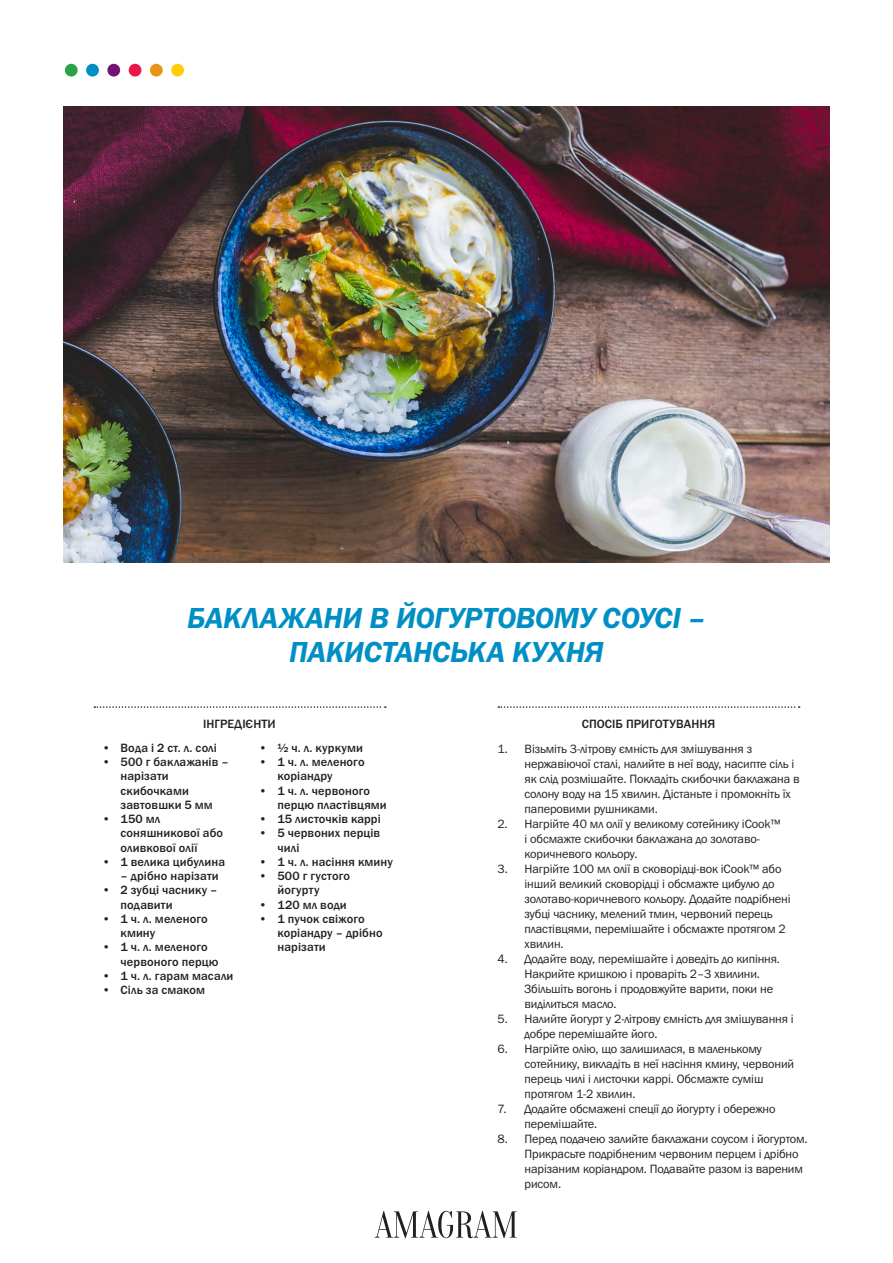
<style>
.page{position:relative;width:893px;height:1263px;background:#fff}
.page>*{position:absolute;margin:0;border:0;box-sizing:border-box;transform-origin:0 0}
.Cards_description_He{font:30px/34.5px "Franklin Gothic URW Dem Ita";letter-spacing:-.005em;color:#008fc5;text-align:center}
.t1{font:12.45px/15px "Franklin Gothic URW Boo";letter-spacing:-.01em;color:#231f20}
.INGREDIENTS_Versal_8{font:500 12.45px/14.2px "Franklin Gothic URW";letter-spacing:.01em;color:#231f20}
.s1{font-family:"Franklin Gothic URW Boo";font-weight:400}
</style>
<div class="page">
<img style="left:64px;top:106px;width:765px;height:456px">
<svg style="left:498px;top:706px;width:302px;height:2px"></svg>
<svg style="left:94px;top:706px;width:292px;height:2px"></svg>
<div style="left:171px;top:64px;width:13px;height:13px;background:#fece08;border-radius:50%"></div>
<div style="left:150px;top:64px;width:13px;height:13px;background:#e89418;border-radius:50%"></div>
<div style="left:129px;top:64px;width:12px;height:13px;background:#ed164b;border-radius:50%"></div>
<div style="left:107px;top:64px;width:13px;height:13px;background:#731372;border-radius:50%"></div>
<div style="left:86px;top:64px;width:13px;height:13px;background:#008fc5;border-radius:50%"></div>
<div style="left:65px;top:64px;width:13px;height:13px;background:#29a347;border-radius:50%"></div>
<svg style="left:375px;top:1211px;width:142px;height:27px"></svg>
<p class="Cards_description_He" style="left:187px;top:600px;width:520px">БАКЛАЖАНИ В ЙОГУРТОВОМУ СОУСІ –<br>ПАКИСТАНСЬКА КУХНЯ</p>
<p class="INGREDIENTS_Versal_8" style="left:203px;top:716px;width:74px">ІНГРЕДІЄНТИ</p>
<p class="INGREDIENTS_Versal_8" style="left:102px;top:740px;width:116px"><span class="s1">•</span> Вода і 2 ст. л. солі</p>
<p class="INGREDIENTS_Versal_8" style="left:121px;top:755px;width:110px;text-indent:-18px"><span class="s1">•</span> 500 г баклажанів – нарізати скибочками завтовшки 5 мм</p>
<p class="INGREDIENTS_Versal_8" style="left:121px;top:812px;width:104px;text-indent:-18px"><span class="s1">•</span> 150 мл соняшникової або оливкової олії</p>
<p class="INGREDIENTS_Versal_8" style="left:102px;top:854px;width:125px"><span class="s1">•</span> 1 велика цибулина</p>
<p class="INGREDIENTS_Versal_8" style="left:121px;top:869px;width:100px">– дрібно нарізати</p>
<p class="INGREDIENTS_Versal_8" style="left:121px;top:883px;width:99px;text-indent:-18px"><span class="s1">•</span> 2 зубці часнику – подавити</p>
<p class="INGREDIENTS_Versal_8" style="left:121px;top:911px;width:89px;text-indent:-18px"><span class="s1">•</span> 1 ч. л. меленого кмину</p>
<p class="INGREDIENTS_Versal_8" style="left:121px;top:940px;width:99px;text-indent:-18px"><span class="s1">•</span> 1 ч. л. меленого червоного перцю</p>
<p class="INGREDIENTS_Versal_8" style="left:102px;top:968px;width:133px"><span class="s1">•</span> 1 ч. л. гарам масали</p>
<p class="INGREDIENTS_Versal_8" style="left:102px;top:983px;width:105px"><span class="s1">•</span> Сіль за смаком</p>
<p class="INGREDIENTS_Versal_8" style="left:259px;top:740px;width:105px"><span class="s1">•</span> ½ ч. л. куркуми</p>
<p class="INGREDIENTS_Versal_8" style="left:277px;top:755px;width:89px;text-indent:-18px"><span class="s1">•</span> 1 ч. л. меленого коріандру</p>
<p class="INGREDIENTS_Versal_8" style="left:277px;top:783px;width:111px;text-indent:-18px"><span class="s1">•</span> 1 ч. л. червоного перцю пластівцями</p>
<p class="INGREDIENTS_Versal_8" style="left:259px;top:812px;width:123px"><span class="s1">•</span> 15 листочків каррі</p>
<p class="INGREDIENTS_Versal_8" style="left:277px;top:826px;width:104px;text-indent:-18px"><span class="s1">•</span> 5 червоних перців чилі</p>
<p class="INGREDIENTS_Versal_8" style="left:259px;top:854px;width:135px"><span class="s1">•</span> 1 ч. л. насіння кмину</p>
<p class="INGREDIENTS_Versal_8" style="left:277px;top:869px;width:74px;text-indent:-18px"><span class="s1">•</span> 500 г густого йогурту</p>
<p class="INGREDIENTS_Versal_8" style="left:259px;top:897px;width:89px"><span class="s1">•</span> 120 мл води</p>
<p class="INGREDIENTS_Versal_8" style="left:277px;top:911px;width:107px;text-indent:-18px"><span class="s1">•</span> 1 пучок свіжого коріандру – дрібно нарізати</p>
<p class="INGREDIENTS_Versal_8" style="left:582px;top:716px;width:135px">СПОСІБ ПРИГОТУВАННЯ</p>
<p class="t1" style="left:525px;top:741px;width:277px;text-indent:-27px">1. Візьміть 3-літрову ємність для змішування з нержавіючої сталі, налийте в неї воду, насипте сіль і як слід розмішайте. Покладіть скибочки баклажана в солону воду на 15 хвилин. Дістаньте і промокніть їх паперовими рушниками.</p>
<p class="t1" style="left:525px;top:816px;width:257px;text-indent:-27px">2. Нагрійте 40 мл олії у великому сотейнику iCook™ і обсмажте скибочки баклажана до золотаво&shy;коричневого кольору.</p>
<p class="t1" style="left:525px;top:861px;width:267px;text-indent:-27px">3. Нагрійте 100 мл олії в сковорідці-вок iCook™ або інший великий сковорідці і обсмажте цибулю до золотаво-коричневого кольору. Додайте подрібнені зубці часнику, мелений тмин, червоний перець пластівцями, перемішайте і обсмажте протягом 2 хвилин.</p>
<p class="t1" style="left:525px;top:951px;width:257px;text-indent:-27px">4. Додайте воду, перемішайте і доведіть до кипіння.<br>Накрийте кришкою і проваріть 2–3 хвилини.<br>Збільшіть вогонь і продовжуйте варити, поки не виділиться масло.</p>
<p class="t1" style="left:525px;top:1011px;width:271px;text-indent:-27px">5. Налийте йогурт у 2-літрову ємність для змішування і добре перемішайте його.</p>
<p class="t1" style="left:525px;top:1041px;width:271px;text-indent:-27px">6. Нагрійте олію, що залишилася, в маленькому сотейнику, викладіть в неї насіння кмину, червоний перець чилі і листочки каррі. Обсмажте суміш протягом 1-2 хвилин.</p>
<p class="t1" style="left:525px;top:1101px;width:252px;text-indent:-27px">7. Додайте обсмажені спеції до йогурту і обережно перемішайте.</p>
<p class="t1" style="left:525px;top:1131px;width:285px;text-indent:-27px">8. Перед подачею залийте баклажани соусом і йогуртом.<br>Прикрасьте подрібненим червоним перцем і дрібно нарізаним коріандром. Подавайте разом із вареним рисом.</p>
</div>
